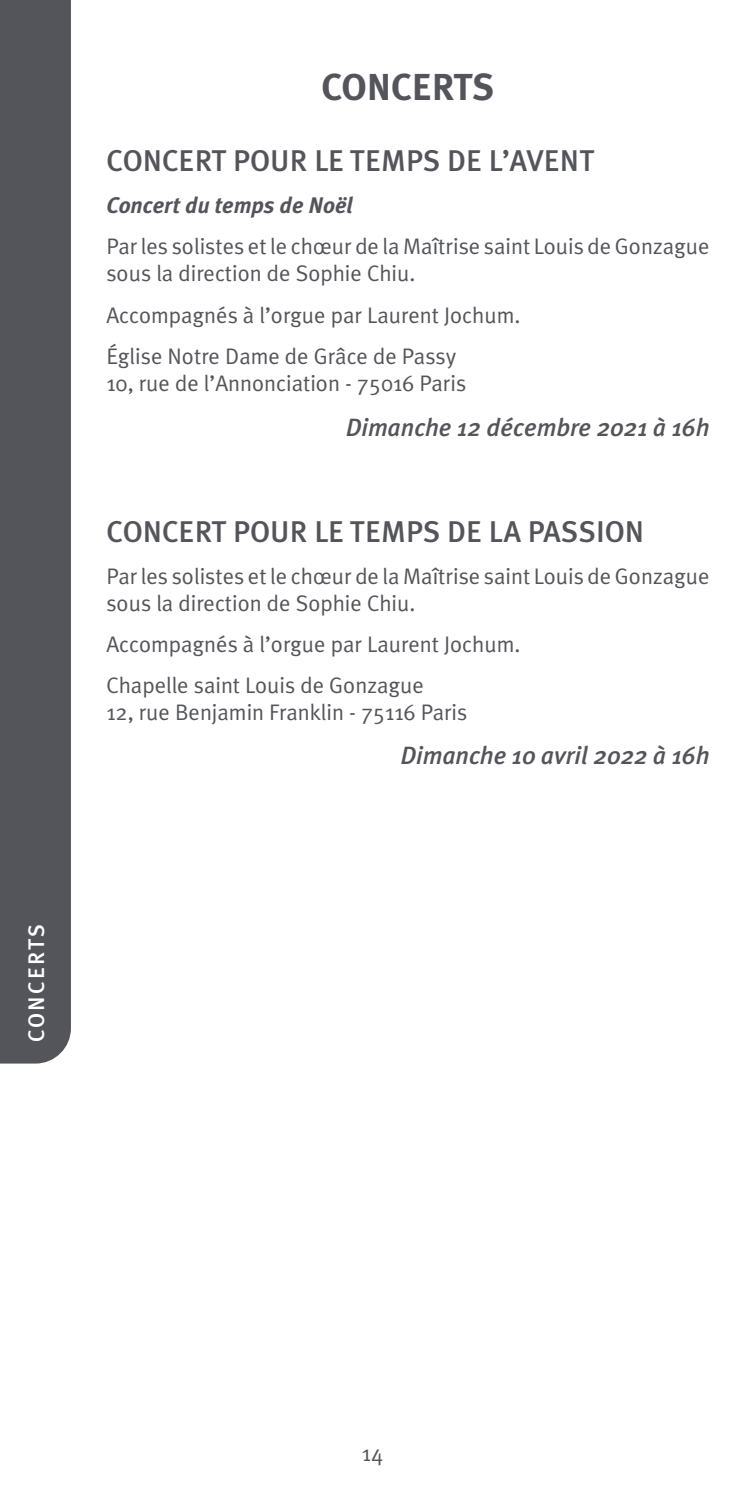
<style>
.page{position:relative;width:745px;height:1489px;background:#fff}
.page>*{position:absolute;margin:0;border:0;box-sizing:border-box;transform-origin:0 0}
.t1{font:700 37.5px "Meta Plus";color:#54555a}
.t2{font:500 30px "Meta Plus";color:#54555a}
.t3{font:italic 500 25px "Meta Plus";color:#54555a}
.t4{font:22.5px/27px "Meta Plus Normal";color:#54555a}
.t5{font:italic 700 22.5px "Meta Plus";color:#54555a}
.t6{font:500 22.5px "Meta Plus";letter-spacing:.1em;color:#fff}
</style>
<div class="page">
<div style="left:0;top:0;width:71px;height:1063px;background:#54555a"></div>
<h1 class="t1" style="left:321px;top:65px;width:174px">CONCERTS</h1>
<h2 class="t2" style="left:106px;top:144px;width:489px">CONCERT POUR LE TEMPS DE L’AVENT</h2>
<p class="t5" style="left:106px;top:192px;width:248px">Concert du temps de Noël</p>
<p class="t4" style="left:106px;top:233px;width:604px">Par les solistes et le chœur de la Maîtrise saint Louis de Gonzague sous la direction de Sophie Chiu.</p>
<p class="t4" style="left:106px;top:293px;width:415px;line-height:41.8px">Accompagnés à l’orgue par Laurent Jochum.<br>Église Notre Dame de Grâce de Passy</p>
<p class="t4" style="left:106px;top:370px;width:361px">10, rue de l’Annonciation - 75016 Paris</p>
<p class="t3" style="left:345px;top:412px;width:365px">Dimanche 12 décembre 2021 à 16h</p>
<h2 class="t2" style="left:106px;top:514px;width:539px">CONCERT POUR LE TEMPS DE LA PASSION</h2>
<p class="t4" style="left:106px;top:562px;width:604px">Par les solistes et le chœur de la Maîtrise saint Louis de Gonzague sous la direction de Sophie Chiu.</p>
<p class="t4" style="left:106px;top:623px;width:415px;line-height:41.2px">Accompagnés à l’orgue par Laurent Jochum.<br>Chapelle saint Louis de Gonzague</p>
<p class="t4" style="left:106px;top:698px;width:362px">12, rue Benjamin Franklin - 75116 Paris</p>
<p class="t3" style="left:400px;top:741px;width:310px">Dimanche 10 avril 2022 à 16h</p>
<p class="t6" style="left:23px;top:1042px;width:120px;rotate:-90deg">CONCERTS</p>
<p class="t4" style="left:361px;top:1438px;width:23px">14</p>
</div>
